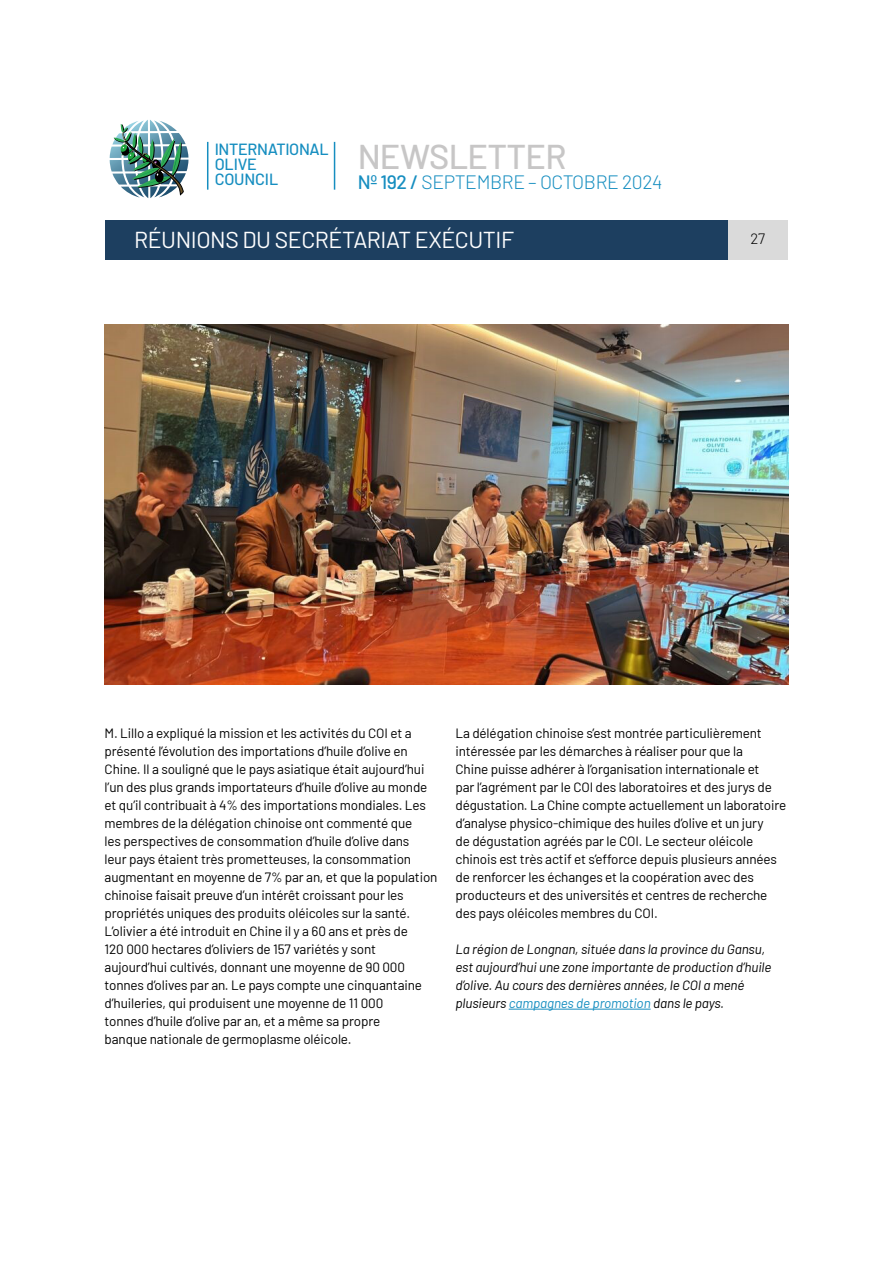
<style>
.page{position:relative;width:893px;height:1263px;background:#fff}
.page>*{position:absolute;margin:0;border:0;box-sizing:border-box;transform-origin:0 0}
.t1{font:500 34.35px "Barlow";letter-spacing:-.02em;color:#c7c6c6}
.t2{font:23.1px "Barlow";letter-spacing:-.02em;color:#fff}
.t3{font:300 19.35px "Barlow";letter-spacing:-.02em;color:#168ec0}
.t4{font:500 16.2px/15px "Barlow";letter-spacing:-.02em;color:#168ec0}
.t5{font:300 15px "Barlow";color:#000}
.t6{font:13.5px/18px "Barlow";letter-spacing:-.01em;color:#000}
.t7{font:italic 13.5px/18px "Barlow";letter-spacing:-.01em;color:#000}
.s1{font-weight:500}
.s2{color:#168ec0}
</style>
<div class="page">
<div style="left:728px;top:220px;width:60px;height:40px;background:#dadada"></div>
<img style="left:110px;top:120px;width:78px;height:78px">
<hr style="left:207px;top:142px;width:1px;height:48px;background:#168ec0">
<hr style="left:334px;top:142px;width:1px;height:48px;background:#168ec0">
<div style="left:105px;top:220px;width:623px;height:40px;background:#1d3f60"></div>
<img style="left:105px;top:324px;width:683px;height:360px">
<hr style="left:509px;top:1009px;width:142px;height:1px;background:#168ec0">
<p class="t4" style="left:215px;top:140px;width:116px">INTERNATIONAL<br>OLIVE<br>COUNCIL</p>
<h1 class="t1" style="left:358px;top:132px;width:210px">NEWSLETTER</h1>
<h3 class="t3" style="left:358px;top:168px;width:306px"><span class="s1">Nº 192 /</span> SEPTEMBRE – OCTOBRE 2024</h3>
<h2 class="t2" style="left:134px;top:223px;width:381px">RÉUNIONS DU SECRÉTARIAT EXÉCUTIF</h2>
<p class="t5" style="left:751px;top:228px;width:16px">27</p>
<p class="t6" style="left:105px;top:723px;width:334px">M. Lillo a expliqué la mission et les activités du COI et a présenté l’évolution des importations d’huile d’olive en Chine. Il a souligné que le pays asiatique était aujourd’hui l’un des plus grands importateurs d’huile d’olive au monde et qu’il contribuait à 4% des importations mondiales. Les membres de la délégation chinoise ont commenté que<br>les perspectives de consommation d’huile d’olive dans<br>leur pays étaient très prometteuses, la consommation augmentant en moyenne de 7% par an, et que la population chinoise faisait preuve d’un intérêt croissant pour les propriétés uniques des produits oléicoles sur la santé.<br>L’olivier a été introduit en Chine il y a 60 ans et près de<br>120 000 hectares d’oliviers de 157 variétés y sont aujourd’hui cultivés, donnant une moyenne de 90 000 tonnes d’olives par an. Le pays compte une cinquantaine d’huileries, qui produisent une moyenne de 11 000<br>tonnes d’huile d’olive par an, et a même sa propre<br>banque nationale de germoplasme oléicole.</p>
<p class="t6" style="left:455px;top:723px;width:332px">La délégation chinoise s’est montrée particulièrement intéressée par les démarches à réaliser pour que la<br>Chine puisse adhérer à l’organisation internationale et<br>par l’agrément par le COI des laboratoires et des jurys de dégustation. La Chine compte actuellement un laboratoire d’analyse physico-chimique des huiles d’olive et un jury<br>de dégustation agréés par le COI. Le secteur oléicole chinois est très actif et s’efforce depuis plusieurs années de renforcer les échanges et la coopération avec des producteurs et des universités et centres de recherche des pays oléicoles membres du COI.</p>
<p class="t7" style="left:455px;top:939px;width:317px">La région de Longnan, située dans la province du Gansu, est aujourd’hui une zone importante de production d’huile d’olive. Au cours des dernières années, le COI a mené plusieurs <span class="s2">campagnes de promotion</span> dans le pays.</p>
</div>
